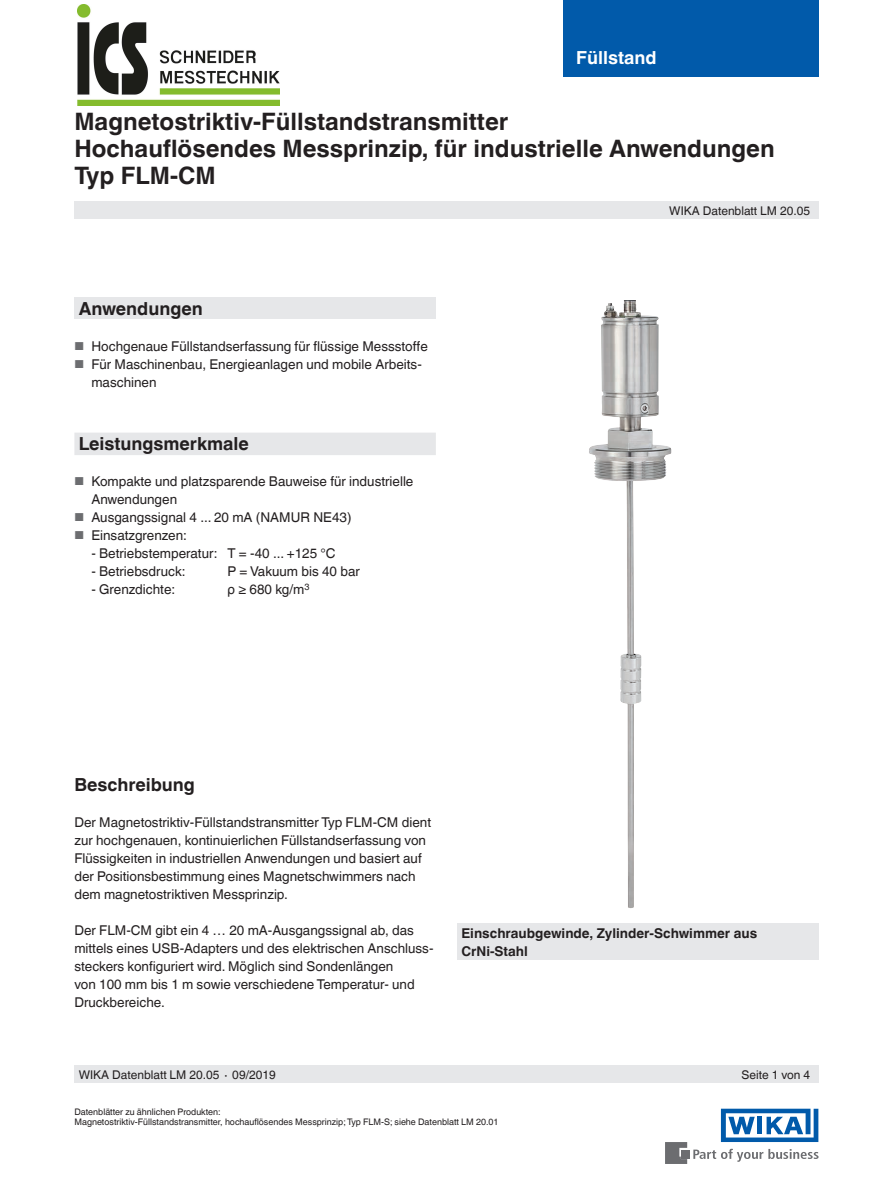
<style>
.page{position:relative;width:893px;height:1188px;background:#fff}
.page>*{position:absolute;margin:0;border:0;box-sizing:border-box;transform-origin:0 0}
.t1{font:700 24px/27px "Helvetica World";color:#231f20}
.t2{font:700 18px "Helvetica World";color:#231f20}
.t3{font:700 18px "Helvetica World";color:#fff}
.t4{font:13.5px/18px "Helvetica World";color:#231f20}
.t5{font:700 13.5px/18px "Helvetica World";color:#231f20}
.t6{font:12px "Helvetica World";color:#231f20}
.t7{font:9px/10.5px "Helvetica World";color:#231f20}
.s1{font-size:11.55px;color:#6c6d70}
</style>
<div class="page">
<div style="left:74px;top:297px;width:362px;height:22px;background:#e6e7e9"></div>
<div style="left:74px;top:202px;width:745px;height:17px;background:#e6e7e9"></div>
<div style="left:74px;top:1066px;width:745px;height:17px;background:#e6e7e9"></div>
<svg style="left:693px;top:1149px;width:126px;height:13px"></svg>
<div style="left:682px;top:1150px;width:8px;height:8px;background:#6c6d70"></div>
<svg style="left:665px;top:1142px;width:22px;height:22px"></svg>
<svg style="left:721px;top:1109px;width:97px;height:33px"></svg>
<div style="left:563px;top:0;width:256px;height:77px;background:#015aaa"></div>
<div style="left:457px;top:924px;width:362px;height:36px;background:#e6e7e9"></div>
<div style="left:74px;top:433px;width:362px;height:22px;background:#e6e7e9"></div>
<img style="left:589px;top:300px;width:82px;height:501px">
<img style="left:627px;top:801px;width:7px;height:107px">
<img style="left:77px;top:5px;width:202px;height:101px">
<h2 class="t3" style="left:576px;top:47px;width:82px">Füllstand</h2>
<h1 class="t1" style="left:74px;top:108px;width:702px">Magnetostriktiv-Füllstandstransmitter<br>Hochauflösendes Messprinzip, für industrielle Anwendungen<br>Typ FLM-CM</h1>
<h2 class="t2" style="left:79px;top:298px;width:126px">Anwendungen</h2>
<p class="t4" style="left:74px;top:337px;width:355px"><span class="s1">■</span> Hochgenaue Füllstandserfassung für flüssige Messstoffe</p>
<p class="t4" style="left:91px;top:355px;width:332px;text-indent:-17px"><span class="s1">■</span> Für Maschinenbau, Energieanlagen und mobile Arbeits&shy;maschinen</p>
<h2 class="t2" style="left:79px;top:433px;width:172px">Leistungsmerkmale</h2>
<p class="t4" style="left:91px;top:472px;width:324px;text-indent:-17px"><span class="s1">■</span> Kompakte und platzsparende Bauweise für industrielle<br>Anwendungen</p>
<p class="t4" style="left:74px;top:508px;width:279px"><span class="s1">■</span> Ausgangssignal 4 ... 20 mA (NAMUR NE43)</p>
<p class="t4" style="left:74px;top:526px;width:114px"><span class="s1">■</span> Einsatzgrenzen:</p>
<p class="t4" style="left:91px;top:544px;width:246px">- Betriebstemperatur: T = -40 ... +125 °C</p>
<p class="t4" style="left:91px;top:563px;width:96px">- Betriebsdruck:</p>
<p class="t4" style="left:227px;top:563px;width:134px">P = Vakuum bis 40 bar</p>
<p class="t4" style="left:91px;top:581px;width:85px">- Grenzdichte:</p>
<p class="t4" style="left:227px;top:581px;width:83px">ρ ≥ 680 kg/m<sup>3</sup></p>
<p class="t6" style="left:669px;top:204px;width:142px">WIKA Datenblatt LM 20.05</p>
<h2 class="t2" style="left:74px;top:774px;width:122px">Beschreibung</h2>
<p class="t4" style="left:74px;top:813px;width:358px">Der Magnetostriktiv-Füllstandstransmitter Typ FLM-CM dient zur hochgenauen, kontinuierlichen Füllstandserfassung von Flüssigkeiten in industriellen Anwendungen und basiert auf der Positionsbestimmung eines Magnetschwimmers nach dem magnetostriktiven Messprinzip.</p>
<p class="t4" style="left:74px;top:921px;width:361px">Der FLM-CM gibt ein 4 … 20 mA-Ausgangssignal ab, das mittels eines USB-Adapters und des elektrischen Anschluss&shy;steckers konfiguriert wird. Möglich sind Sondenlängen<br>von 100 mm bis 1 m sowie verschiedene Temperatur- und Druckbereiche.</p>
<p class="t5" style="left:461px;top:924px;width:297px">Einschraubgewinde, Zylinder-Schwimmer aus<br>CrNi-Stahl</p>
<p class="t6" style="left:79px;top:1068px;width:199px">WIKA Datenblatt LM 20.05 ∙ 09/2019</p>
<p class="t6" style="left:742px;top:1068px;width:70px">Seite 1 von 4</p>
<p class="t7" style="left:74px;top:1107px;width:426px">Datenblätter zu ähnlichen Produkten:<br>Magnetostriktiv-Füllstandstransmitter, hochauflösendes Messprinzip; Typ FLM-S; siehe Datenblatt LM 20.01</p>
</div>
